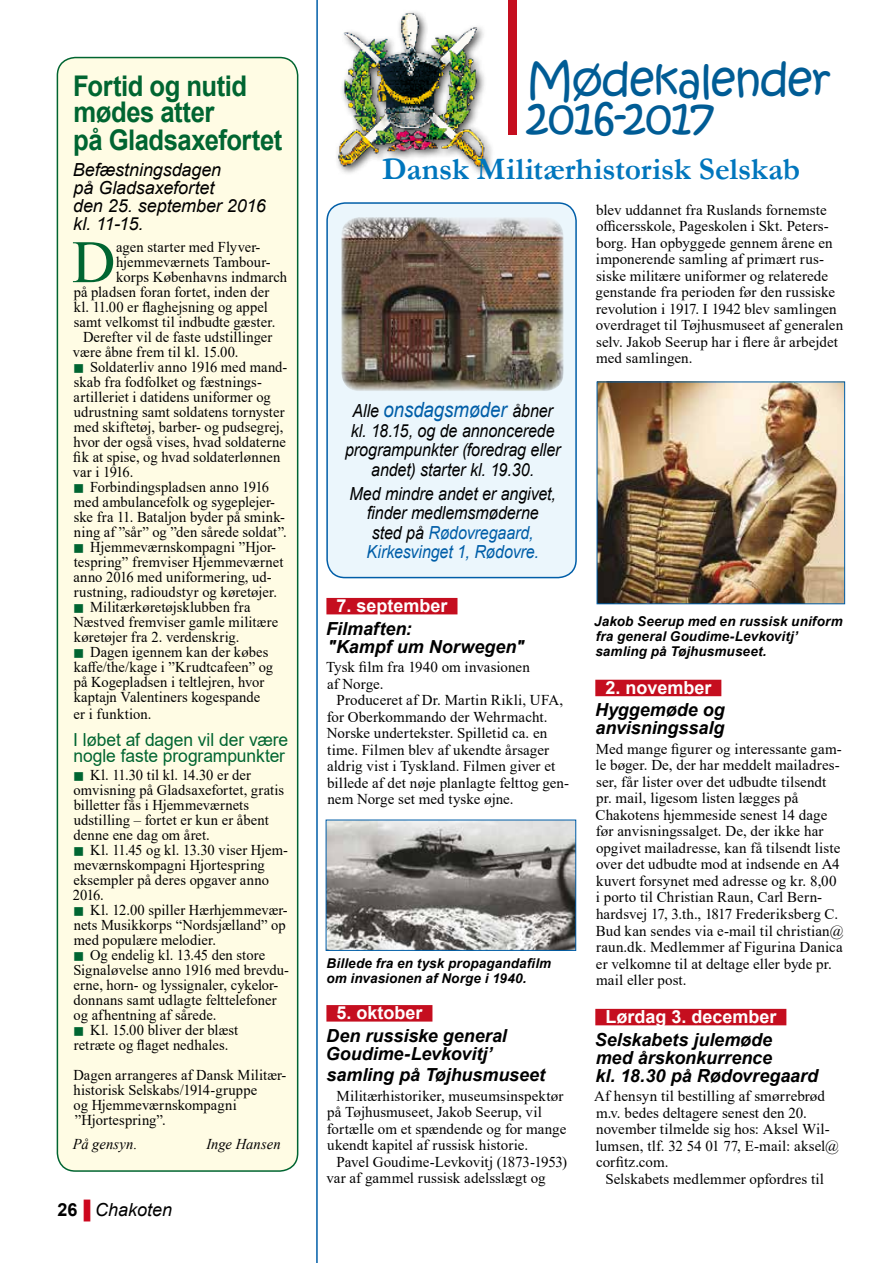
<style>
.page{position:relative;width:893px;height:1263px;background:#fff}
.page>*{position:absolute;margin:0;border:0;box-sizing:border-box;transform-origin:0 0}
.t1{font:60.3px "Times New Roman";color:#006531}
.t2{font:45px/37.5px "Kristen ITC";letter-spacing:-.025em;color:#005c95}
.t3{font:700 31.5px "Garamond";color:#0076bd}
.t4{font:700 28.5px/25.5px "Arial";letter-spacing:-.02em;color:#006531;scale:.9 1}
.t5{font:italic 21px "Arial";letter-spacing:-.01em;color:#005ea8;scale:.89 1}
.t6{font:italic 700 18px/18px "Arial";letter-spacing:-.005em;color:#000}
.t7{font:italic 18px/19.5px "Arial";letter-spacing:-.005em;color:#000;text-align:center;scale:.89 1}
.t8{font:italic 18px/18px "Arial";letter-spacing:-.005em;color:#000}
.t9{font:18px/16.5px "Arial";letter-spacing:-.005em;color:#006531}
.t10{font:700 18px "Arial";color:#fff}
.t11{font:15px/16.5px "Times New Roman";letter-spacing:.005em;color:#000}
.t12{font:italic 15px "Times New Roman";letter-spacing:.005em;color:#000}
.t13{font:15px "Times New Roman";letter-spacing:.025em;color:#000}
.t14{font:italic 700 13.5px/15px "Arial";letter-spacing:.01em;color:#000}
.s1{color:#006531}
.s2{font-weight:700;font-style:normal}
.s3{font-style:normal;color:#cd071e}
.s4{font-size:18px;color:#000}
.s5{color:#005ea8}
</style>
<div class="page">
<div style="left:57px;top:58px;width:241px;height:1113px;background:#fffce4;border-radius:18px"></div>
<div style="left:57px;top:57px;width:241px;height:1115px;border:2px solid #006531;border-radius:18px"></div>
<div style="left:327px;top:203px;width:249px;height:375px;background:#ebf6fc;border-radius:18px"></div>
<div style="left:326px;top:202px;width:251px;height:376px;border:2px solid #005ea8;border-radius:18px"></div>
<img style="left:341px;top:217px;width:222px;height:174px">
<div style="left:334px;top:9px;width:161px;height:168px;background:#000;opacity:.75"></div>
<img style="left:337px;top:12px;width:150px;height:159px">
<hr style="left:316px;top:0;width:2px;height:1263px;background:#005ea8">
<div style="left:326px;top:598px;width:131px;height:16px;background:#c50e1f"></div>
<div style="left:326px;top:1005px;width:106px;height:16px;background:#c50e1f"></div>
<div style="left:595px;top:680px;width:126px;height:16px;background:#c50e1f"></div>
<div style="left:595px;top:1009px;width:191px;height:16px;background:#c50e1f"></div>
<img style="left:328px;top:822px;width:246px;height:127px">
<div style="left:326px;top:820px;width:250px;height:131px;border:1px solid #005ea8"></div>
<img style="left:599px;top:384px;width:244px;height:218px">
<div style="left:597px;top:382px;width:248px;height:222px;border:1px solid #005ea8"></div>
<div style="left:508px;top:0;width:9px;height:135px;background:#c50e1f"></div>
<h3 class="t4" style="left:73px;top:74px;width:195px">Fortid og nutid mødes atter</h3>
<h3 class="t4" style="left:73px;top:128px;width:234px">på Gladsaxefortet</h3>
<p class="t8" style="left:73px;top:161px;width:195px">Befæstningsdagen<br>på Gladsaxefortet<br>den 25. september 2016 kl. 11-15.</p>
<h1 class="t1" style="left:72px;top:219px;width:45px">D</h1>
<p class="t11" style="left:116px;top:238px;width:146px">agen starter med Flyver-</p>
<p class="t11" style="left:116px;top:253px;width:156px">hjemmeværnets Tambour-</p>
<p class="t11" style="left:116px;top:268px;width:172px">korps Københavns indmarch</p>
<p class="t11" style="left:74px;top:283px;width:197px">på pladsen foran fortet, inden der</p>
<p class="t11" style="left:74px;top:298px;width:196px">kl. 11.00 er flaghejsning og appel</p>
<p class="t11" style="left:74px;top:313px;width:203px">samt velkomst til indbudte gæster.</p>
<p class="t11" style="left:83px;top:328px;width:191px">Derefter vil de faste udstillinger</p>
<p class="t11" style="left:73px;top:343px;width:167px">være åbne frem til kl. 15.00.</p>
<p class="t11" style="left:73px;top:359px;width:216px;line-height:15px"><span class="s1">■</span> Soldaterliv anno 1916 med mand&shy;skab fra fodfolket og fæstnings&shy;artilleriet i datidens uniformer og udrustning samt soldatens tornyster med skiftetøj, barber- og pudsegrej, hvor der også vises, hvad soldaterne fik at spise, og hvad soldaterlønnen var i 1916.</p>
<p class="t11" style="left:73px;top:479px;width:215px;line-height:15px"><span class="s1">■</span> Forbindingspladsen anno 1916 med ambulancefolk og sygeplejer&shy;ske fra 11. Bataljon byder på smink&shy;ning af ”sår” og ”den sårede soldat”.</p>
<p class="t11" style="left:73px;top:539px;width:212px;line-height:15px"><span class="s1">■</span> Hjemmeværnskompagni ”Hjor&shy;tespring” fremviser Hjemmeværnet anno 2016 med uniformering, ud&shy;rustning, radioudstyr og køretøjer.</p>
<p class="t11" style="left:73px;top:599px;width:206px;line-height:15px"><span class="s1">■</span> Militærkøretøjsklubben fra<br>Næstved fremviser gamle militære køretøjer fra 2. verdenskrig.</p>
<p class="t11" style="left:73px;top:644px;width:201px;line-height:15px"><span class="s1">■</span> Dagen igennem kan der købes kaffe/the/kage i ”Krudtcafeen” og på Kogepladsen i teltlejren, hvor kaptajn Valentiners kogespande</p>
<p class="t13" style="left:74px;top:703px;width:79px">er i funktion.</p>
<p class="t9" style="left:73px;top:731px;width:217px">I løbet af dagen vil der være nogle faste programpunkter</p>
<p class="t11" style="left:73px;top:767px;width:213px;line-height:15px"><span class="s1">■</span> Kl. 11.30 til kl. 14.30 er der omvisning på Gladsaxefortet, gratis billetter fås i Hjemmeværnets udstilling – fortet er kun er åbent denne ene dag om året.</p>
<p class="t11" style="left:73px;top:842px;width:217px;line-height:15px"><span class="s1">■</span> Kl. 11.45 og kl. 13.30 viser Hjem&shy;meværnskompagni Hjortespring eksempler på deres opgaver anno<br>2016.</p>
<p class="t11" style="left:73px;top:902px;width:216px;line-height:15px"><span class="s1">■</span> Kl. 12.00 spiller Hærhjemmevær&shy;nets Musikkorps “Nordsjælland” op med populære melodier.</p>
<p class="t11" style="left:73px;top:947px;width:217px;line-height:15px"><span class="s1">■</span> Og endelig kl. 13.45 den store Signaløvelse anno 1916 med brevdu&shy;erne, horn- og lyssignaler, cykelor&shy;donnans samt udlagte felttelefoner og afhentning af sårede.</p>
<p class="t11" style="left:73px;top:1022px;width:167px;line-height:15px"><span class="s1">■</span> Kl. 15.00 bliver der blæst retræte og flaget nedhales.</p>
<p class="t11" style="left:73px;top:1067px;width:214px;line-height:15px">Dagen arrangeres af Dansk Militær&shy;historisk Selskabs/1914-gruppe<br>og Hjemmeværnskompagni ”Hjortespring”.</p>
<p class="t12" style="left:73px;top:1134px;width:66px">På gensyn.</p>
<p class="t12" style="left:206px;top:1134px;width:76px">Inge Hansen</p>
<p class="t8" style="left:57px;top:1201px;width:116px"><span class="s2">26</span><span class="s3">▐</span> Chakoten</p>
<h2 class="t2" style="left:526px;top:62px;width:306px">Mødekalender<br>2016-2017</h2>
<h3 class="t3" style="left:382px;top:147px;width:420px">Dansk Militærhistorisk Selskab</h3>
<h3 class="t5" style="left:353px;top:396px;width:227px"><span class="s4">Alle</span> onsdagsmøder <span class="s4">åbner</span></h3>
<p class="t7" style="left:345px;top:421px;width:244px">kl. 18.15, og de annoncerede programpunkter (foredrag eller andet) starter kl. 19.30.</p>
<p class="t7" style="left:349px;top:484px;width:234px">Med mindre andet er angivet, finder medlemsmøderne<br>sted på <span class="s5">Rødovregaard,<br>Kirkesvinget 1, Rødovre.</span></p>
<p class="t10" style="left:336px;top:593px;width:113px">7. september</p>
<p class="t6" style="left:326px;top:620px;width:200px">Filmaften:<br>"Kampf um Norwegen"</p>
<p class="t11" style="left:326px;top:658px;width:205px">Tysk film fra 1940 om invasionen af Norge.</p>
<p class="t11" style="left:327px;top:691px;width:244px;text-indent:10px">Produceret af Dr. Martin Rikli, UFA, for Oberkommando der Wehrmacht.<br>Norske undertekster. Spilletid ca. en time. Filmen blev af ukendte årsager aldrig vist i Tyskland. Filmen giver et billede af det nøje planlagte felttog gen&shy;nem Norge set med tyske øjne.</p>
<p class="t14" style="left:326px;top:956px;width:226px">Billede fra en tysk propagandafilm om invasionen af Norge i 1940.</p>
<p class="t10" style="left:336px;top:1000px;width:88px">5. oktober</p>
<p class="t6" style="left:326px;top:1027px;width:183px">Den russiske general<br>Goudime-Levkovitj’</p>
<p class="t6" style="left:327px;top:1067px;width:220px">samling på Tøjhusmuseet</p>
<p class="t11" style="left:327px;top:1087px;width:241px;text-indent:10px">Militærhistoriker, museumsinspektør på Tøjhusmuseet, Jakob Seerup, vil fortælle om et spændende og for mange ukendt kapitel af russisk historie.</p>
<p class="t11" style="left:326px;top:1153px;width:242px;text-indent:10px">Pavel Goudime-Levkovitj (1873-1953) var af gammel russisk adelsslægt og</p>
<p class="t11" style="left:596px;top:201px;width:249px">blev uddannet fra Ruslands fornemste officersskole, Pageskolen i Skt. Peters&shy;borg. Han opbyggede gennem årene en imponerende samling af primært rus&shy;siske militære uniformer og relaterede genstande fra perioden før den russiske revolution i 1917. I 1942 blev samlingen overdraget til Tøjhusmuseet af generalen selv. Jakob Seerup har i flere år arbejdet med samlingen.</p>
<p class="t14" style="left:594px;top:614px;width:250px">Jakob Seerup med en russisk uniform fra general Goudime-Levkovitj’ samling på Tøjhusmuseet.</p>
<p class="t10" style="left:605px;top:675px;width:108px">2. november</p>
<p class="t6" style="left:595px;top:702px;width:131px">Hyggemøde og anvisningssalg</p>
<p class="t11" style="left:595px;top:740px;width:250px">Med mange figurer og interessante gam&shy;le bøger. De, der har meddelt mailadres&shy;ser, får lister over det udbudte tilsendt pr. mail, ligesom listen lægges på Chakotens hjemmeside senest 14 dage før anvisningssalget. De, der ikke har opgivet mailadresse, kan få tilsendt liste over det udbudte mod at indsende en A4 kuvert forsynet med adresse og kr. 8,00 i porto til Christian Raun, Carl Bern&shy;hardsvej 17, 3.th., 1817 Frederiksberg C.<br>Bud kan sendes via e-mail til christian@ raun.dk. Medlemmer af Figurina Danica er velkomne til at deltage eller byde pr. mail eller post.</p>
<p class="t10" style="left:605px;top:1004px;width:173px">Lørdag 3. december</p>
<p class="t6" style="left:595px;top:1031px;width:225px">Selskabets julemøde<br>med årskonkurrence<br>kl. 18.30 på Rødovregaard</p>
<p class="t11" style="left:594px;top:1087px;width:246px">Af hensyn til bestilling af smørrebrød m.v. bedes deltagere senest den 20. november tilmelde sig hos: Aksel Wil&shy;lumsen, tlf. 32 54 01 77, E-mail: aksel@ corfitz.com.</p>
<p class="t11" style="left:605px;top:1170px;width:220px">Selskabets medlemmer opfordres til</p>
</div>
